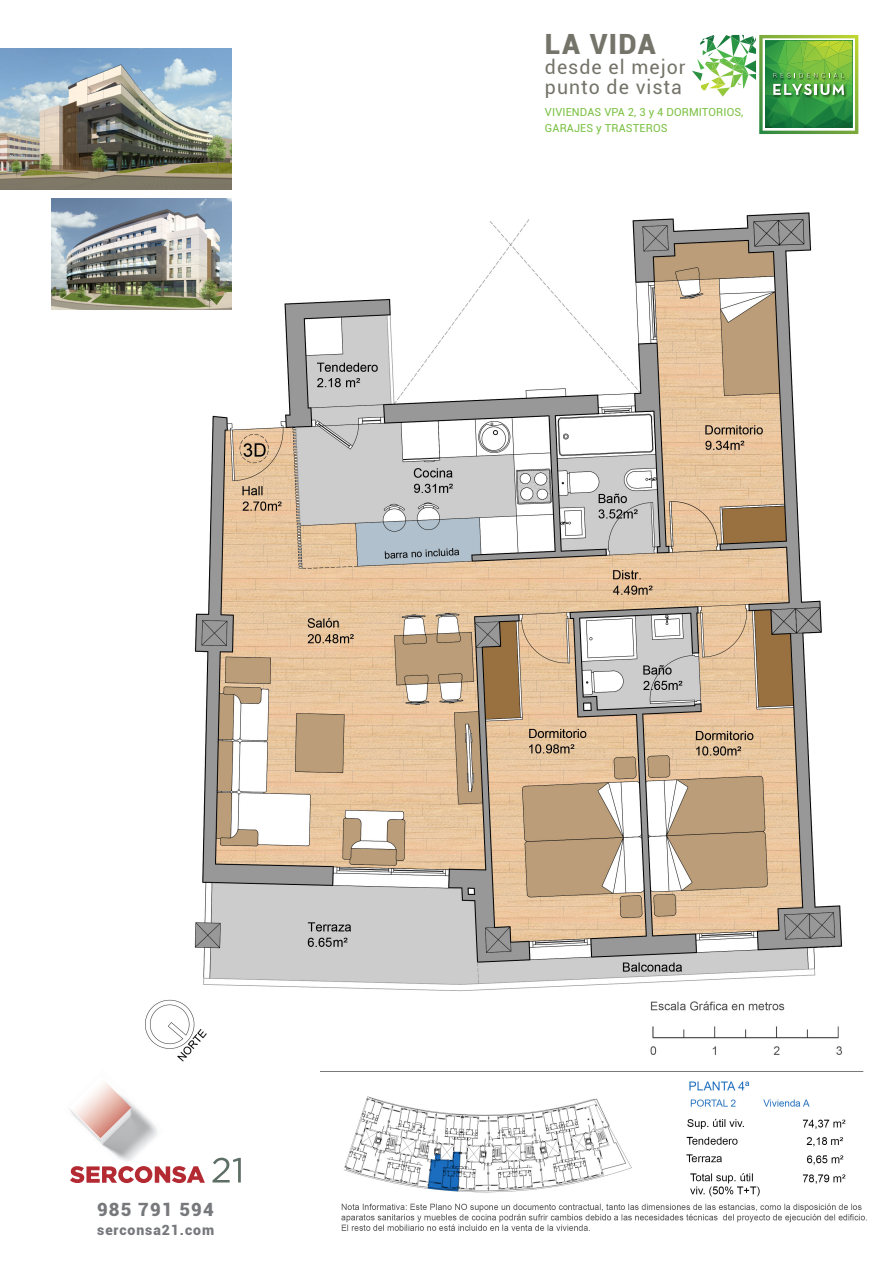
<style>
.page{position:relative;width:894px;height:1264px;background:#fff}
.page>*{position:absolute;margin:0;border:0;box-sizing:border-box;transform-origin:0 0}
.t1{font:900 27.9px "Roboto";letter-spacing:.05em;color:#75746a}
.t2{font:19.5px/19.8px "Roboto";letter-spacing:.05em;color:#75746a}
.t3{font:900 18.3px "Roboto";letter-spacing:.065em;color:#76787b}
.t4{font:900 16.5px "Roboto";letter-spacing:.065em;color:#76787b}
.t5{font:900 14.1px "Roboto";letter-spacing:.065em;color:#76787b}
.t6{font:900 12.75px "Roboto";letter-spacing:.065em;color:#76787b}
.t7{font:11.1px/16px "Roboto";letter-spacing:.01em;color:#7ac142}
</style>
<div class="page">
<img style="left:51px;top:34px;width:816px;height:1197px">
<div style="left:0;top:1063px;width:319px;height:201px;background:#fff"></div>
<img style="left:0;top:48px;width:231px;height:142px">
<img style="left:52px;top:199px;width:179px;height:111px">
<img style="left:96px;top:1103px;width:62px;height:58px">
<svg style="left:70px;top:1082px;width:61px;height:56px"></svg>
<svg style="left:70px;top:1166px;width:135px;height:17px"></svg>
<svg style="left:212px;top:1158px;width:29px;height:24px"></svg>
<svg style="left:692px;top:35px;width:166px;height:99px"></svg>
<h1 class="t1" style="left:545px;top:24px;width:112px">LA VIDA</h1>
<h2 class="t2" style="left:545px;top:56px;width:142px">desde el mejor punto de vista</h2>
<p class="t7" style="left:545px;top:104px;width:200px">VIVIENDAS VPA 2, 3 y 4 DORMITORIOS,<br>GARAJES y TRASTEROS</p>
<h3 class="t4" style="left:96px;top:1187px;width:107px">985 791 594</h3>
<p class="t6" style="left:96px;top:1208px;width:107px">serconsa21.com</p>
<h3 class="t3" style="left:97px;top:1197px;width:118px">985 791 594</h3>
<p class="t5" style="left:97px;top:1220px;width:118px">serconsa21.com</p>
</div>
